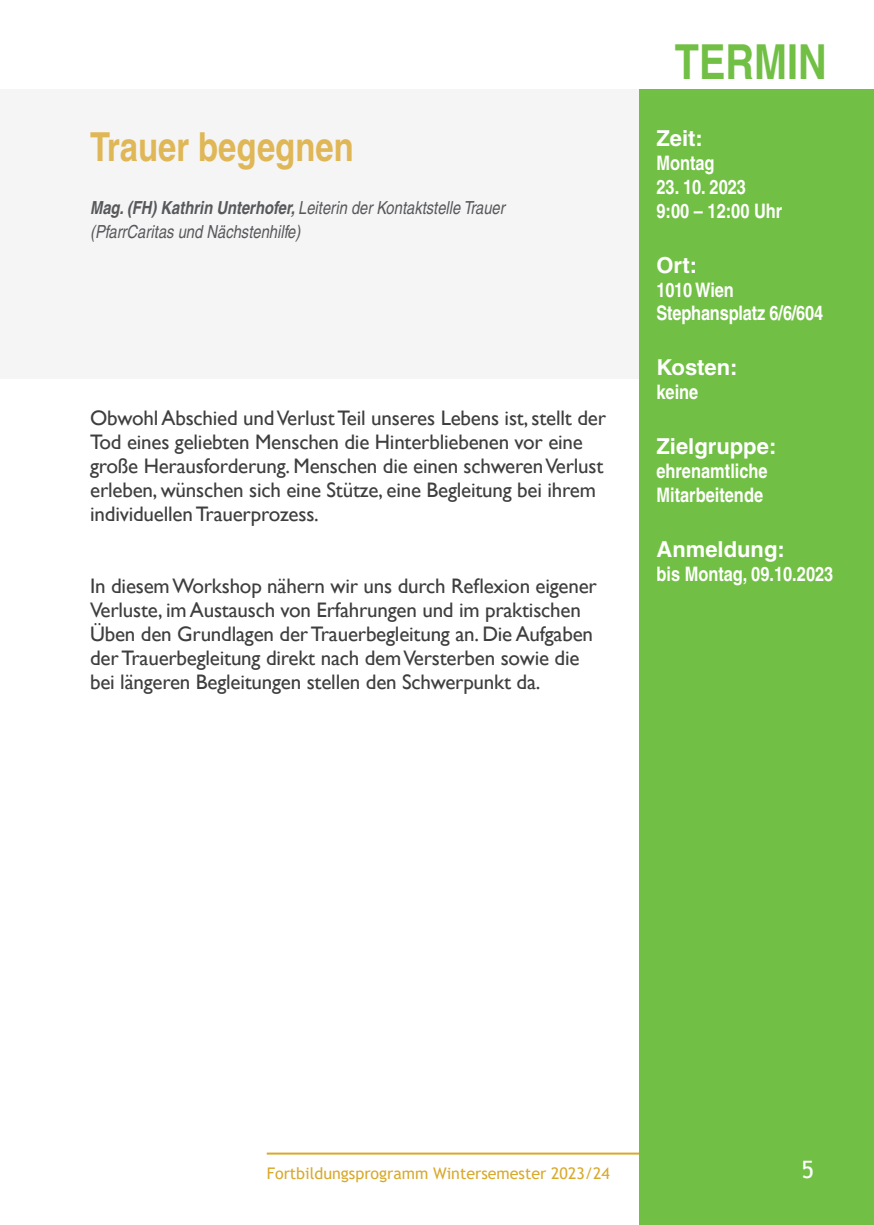
<style>
.page{position:relative;width:874px;height:1225px;background:#fff}
.page>*{position:absolute;margin:0;border:0;box-sizing:border-box;transform-origin:0 0}
.t1{font:700 condensed 48.2px "Helvetica CE";color:#71bf44}
.t2{font:700 condensed 40px "Helvetica CE";color:#e0b757}
.t3{font:24px "Trebuchet MS";color:#fff}
.t4{font:700 22px "Helvetica CE";color:#fff}
.t5{font:21px/24px "Gill Sans";letter-spacing:-.01em;color:#3e3e3f}
.t6{font:700 condensed 20px/24px "Helvetica CE";color:#fff}
.t7{font:italic condensed 18px/24px "Helvetica CE";color:#57585a}
.t8{font:16px "Trebuchet MS";color:#d8a92b}
.s1{font-weight:700}
</style>
<div class="page">
<hr style="left:266px;top:1152px;width:459px;height:2px;background:#d8a92b">
<div style="left:0;top:89px;width:17px;height:289px;background:#f5f5f6"></div>
<div style="left:17px;top:89px;width:856px;height:289px;background:#f5f5f6"></div>
<div style="left:639px;top:89px;width:234px;height:1136px;background:#71bf44"></div>
<h2 class="t2" style="left:90px;top:123px;width:265px">Trauer begegnen</h2>
<p class="t7" style="left:90px;top:195px;width:416px"><span class="s1">Mag. (FH) Kathrin Unterhofer,</span> Leiterin der Kontaktstelle Trauer (PfarrCaritas und Nächstenhilfe)</p>
<p class="t5" style="left:90px;top:406px;width:517px">Obwohl Abschied und Verlust Teil unseres Lebens ist, stellt der Tod eines geliebten Menschen die Hinterbliebenen vor eine große Herausforderung. Menschen die einen schweren Verlust erleben, wünschen sich eine Stütze, eine Begleitung bei ihrem individuellen Trauerprozess.</p>
<p class="t5" style="left:90px;top:574px;width:508px">In diesem Workshop nähern wir uns durch Reflexion eigener Verluste, im Austausch von Erfahrungen und im praktischen Üben den Grundlagen der Trauerbegleitung an. Die Aufgaben der Trauerbegleitung direkt nach dem Versterben sowie die bei längeren Begleitungen stellen den Schwerpunkt da.</p>
<h1 class="t1" style="left:674px;top:33px;width:153px">TERMIN</h1>
<p class="t4" style="left:656px;top:125px;width:48px">Zeit:</p>
<p class="t6" style="left:656px;top:150px;width:60px">Montag</p>
<p class="t6" style="left:656px;top:174px;width:127px">23. 10. 2023<br>9:00 – 12:00 Uhr</p>
<p class="t4" style="left:656px;top:251px;width:42px">Ort:</p>
<p class="t6" style="left:656px;top:278px;width:168px">1010 Wien<br>Stephansplatz 6/6/604</p>
<p class="t4" style="left:656px;top:354px;width:83px">Kosten:</p>
<p class="t6" style="left:656px;top:380px;width:43px">keine</p>
<p class="t4" style="left:656px;top:433px;width:121px">Zielgruppe:</p>
<p class="t6" style="left:656px;top:459px;width:113px">ehrenamtliche<br>Mitarbeitende</p>
<p class="t4" style="left:656px;top:535px;width:130px">Anmeldung:</p>
<p class="t6" style="left:656px;top:561px;width:178px">bis Montag, 09.10.2023</p>
<p class="t8" style="left:266px;top:1162px;width:344px">Fortbildungsprogramm Wintersemester 2023/24</p>
<p class="t3" style="left:801px;top:1154px;width:14px">5</p>
</div>
